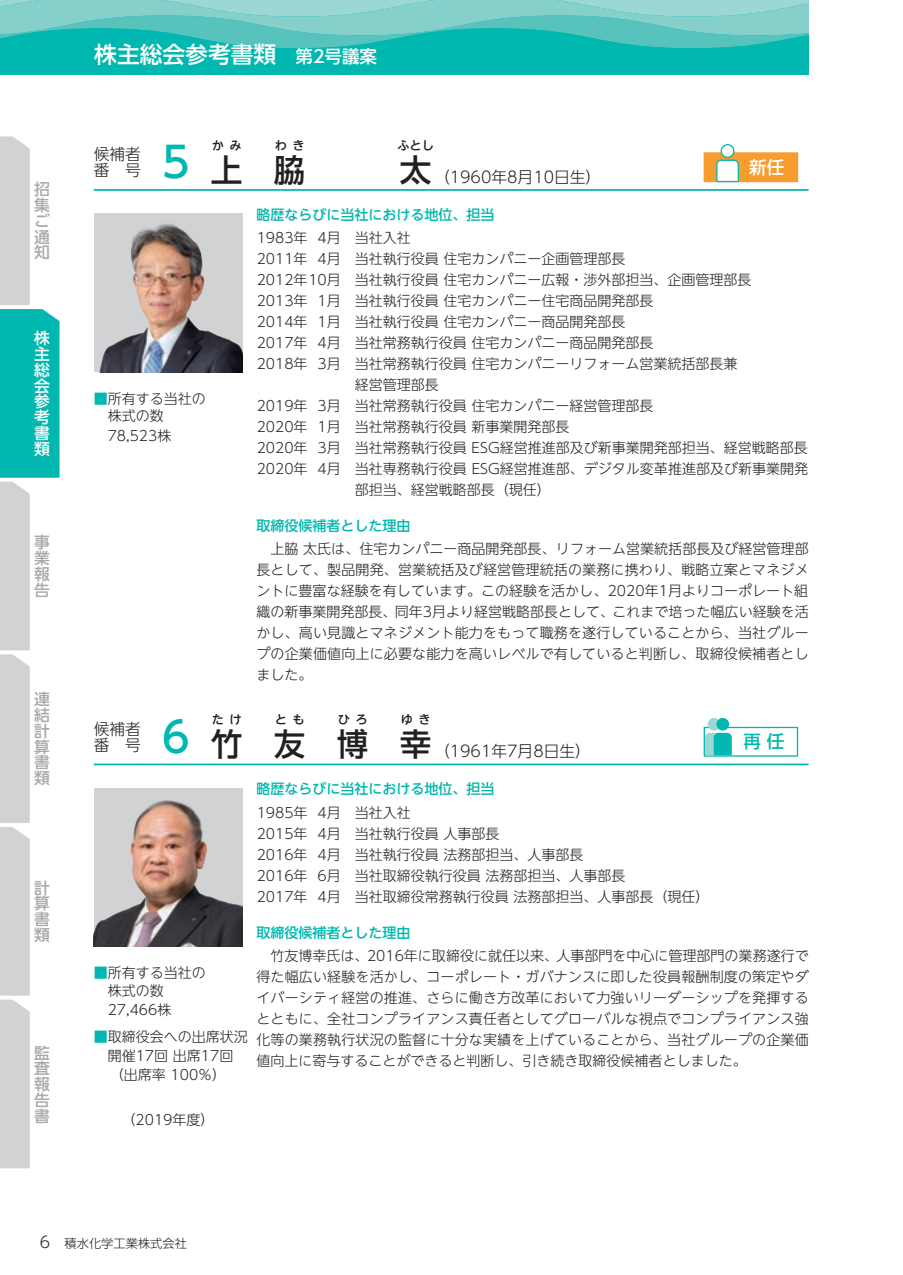
<style>
.page{position:relative;width:903px;height:1275px;background:#fff}
.page>*{position:absolute;margin:0;border:0;box-sizing:border-box;transform-origin:0 0}
.t1{font:500 42px "UD Shin Go NT Pr 6";color:#00b8af}
.t2{font:500 31.5px "UD Shin Go NT Pr 6";color:#231f20}
.t3{font:500 22.75px "UD Shin Go NT Pr 6";color:#fff}
.t4{font:500 17.5px "UD Shin Go NT Pr 6";color:#fff}
.t5{font:500 17.5px "UD Shin Go NT Pr 6";color:#00b8af}
.t6{font:300 15.75px/15.8px "UD Shin Go NT Pr 6";color:#231f20}
.t7{font:500 15.75px/15.8px "UD Shin Go NT Pr 6";color:#a8a9ad;text-align:justify}
.t8{font:500 15.75px/15.8px "UD Shin Go NT Pr 6";color:#fff;text-align:justify}
.t9{font:300 14px/21px "UD Shin Go NT Pr 6";color:#231f20}
.t10{font:500 14px "UD Shin Go NT Pr 6";color:#00b8af}
.t11{font:500 12.25px "UD Shin Go NT Pr 6";letter-spacing:.445em;color:#231f20}
.t12{font:300 12.25px "UD Shin Go NT Pr 6";color:#231f20}
.s1{font-size:17.5px}
.s2{font-weight:500;font-size:31.5px}
.s3{color:#00b8af}
</style>
<div class="page">
<svg style="left:0;top:0;width:809px;height:74px;background:#3ec2bc"></svg>
<svg style="left:0;top:136px;width:60px;height:1032px"></svg>
<div style="left:704px;top:153px;width:93px;height:29px;background:#f89c2d"></div>
<div style="left:704px;top:152px;width:94px;height:30px;border:1px solid #f89c2d"></div>
<svg style="left:721px;top:145px;width:13px;height:12px"></svg>
<div style="left:720px;top:144px;width:14px;height:14px;border:1px solid #00b8af;border-radius:50%"></div>
<svg style="left:716px;top:160px;width:23px;height:22px"></svg>
<hr style="left:94px;top:189px;width:47px;height:2px;background:#00b8af">
<hr style="left:141px;top:189px;width:70px;height:2px;background:#00b8af">
<hr style="left:211px;top:189px;width:223px;height:2px;background:#00b8af">
<hr style="left:434px;top:189px;width:375px;height:2px;background:#00b8af">
<img style="left:94px;top:214px;width:149px;height:158px">
<div style="left:704px;top:727px;width:94px;height:30px;border:1px solid #00b8af"></div>
<div style="left:708px;top:718px;width:12px;height:12px;background:#9bd7d4;border-radius:50%"></div>
<div style="left:716px;top:718px;width:13px;height:12px;background:#00b8af;border-radius:50%"></div>
<svg style="left:705px;top:733px;width:27px;height:22px"></svg>
<hr style="left:94px;top:763px;width:47px;height:2px;background:#00b8af">
<hr style="left:141px;top:763px;width:70px;height:2px;background:#00b8af">
<hr style="left:211px;top:763px;width:223px;height:2px;background:#00b8af">
<hr style="left:434px;top:763px;width:375px;height:2px;background:#00b8af">
<img style="left:94px;top:788px;width:149px;height:159px">
<p class="t7" style="left:34px;top:181px;width:17px">招集ご通知</p>
<p class="t8" style="left:34px;top:330px;width:17px">株主総会参考書類</p>
<p class="t7" style="left:34px;top:534px;width:17px">事業報告</p>
<p class="t7" style="left:34px;top:691px;width:17px">連結計算書類</p>
<p class="t7" style="left:34px;top:879px;width:17px">計算書類</p>
<p class="t7" style="left:34px;top:1044px;width:17px">監査報告書</p>
<h3 class="t3" style="left:94px;top:36px;width:284px">株主総会参考書類 <span class="s1">第2号議案</span></h3>
<p class="t6" style="left:94px;top:146px;width:49px">候補者番　号</p>
<h1 class="t1" style="left:162px;top:128px;width:29px">5</h1>
<p class="t11" style="left:212px;top:135px;width:31px">かみ</p>
<h2 class="t2" style="left:211px;top:144px;width:33px">上</h2>
<p class="t11" style="left:275px;top:135px;width:31px">わき</p>
<h2 class="t2" style="left:274px;top:144px;width:33px">脇</h2>
<p class="t11" style="left:397px;top:135px;width:38px">ふとし</p>
<p class="t6" style="left:400px;top:168px;width:203px"><span class="s2">太</span>（1960年8月10日生）</p>
<p class="t4" style="left:749px;top:153px;width:37px">新任</p>
<p class="t9" style="left:94px;top:389px;width:113px;line-height:17.5px"><span class="s3">■</span>所有する当社の　株式の数</p>
<p class="t9" style="left:94px;top:424px;width:79px">　78,523株</p>
<p class="t10" style="left:256px;top:203px;width:240px">略歴ならびに当社における地位、担当</p>
<p class="t9" style="left:257px;top:227px;width:156px">1983年 4月 当社入社</p>
<p class="t9" style="left:257px;top:248px;width:370px">2011年 4月 当社執行役員 住宅カンパニー企画管理部長</p>
<p class="t9" style="left:257px;top:269px;width:496px">2012年10月 当社執行役員 住宅カンパニー広報・渉外部担当、企画管理部長</p>
<p class="t9" style="left:257px;top:290px;width:398px">2013年 1月 当社執行役員 住宅カンパニー住宅商品開発部長</p>
<p class="t9" style="left:257px;top:311px;width:370px">2014年 1月 当社執行役員 住宅カンパニー商品開発部長</p>
<p class="t9" style="left:257px;top:332px;width:398px">2017年 4月 当社常務執行役員 住宅カンパニー商品開発部長</p>
<p class="t9" style="left:257px;top:353px;width:482px">2018年 3月 当社常務執行役員 住宅カンパニーリフォーム営業統括部長兼</p>
<p class="t9" style="left:355px;top:374px;width:85px">経営管理部長</p>
<p class="t9" style="left:257px;top:395px;width:398px">2019年 3月 当社常務執行役員 住宅カンパニー経営管理部長</p>
<p class="t9" style="left:257px;top:416px;width:314px">2020年 1月 当社常務執行役員 新事業開発部長</p>
<p class="t9" style="left:257px;top:437px;width:552px">2020年 3月 当社常務執行役員 ESG経営推進部及び新事業開発部担当、経営戦略部長</p>
<p class="t9" style="left:257px;top:458px;width:553px">2020年 4月 当社専務執行役員 ESG経営推進部、デジタル変革推進部及び新事業開発</p>
<p class="t9" style="left:355px;top:479px;width:197px">部担当、経営戦略部長（現任）</p>
<p class="t10" style="left:256px;top:515px;width:155px">取締役候補者とした理由</p>
<p class="t9" style="left:256px;top:538px;width:554px;text-align:justify;text-indent:14px">上脇 太氏は、住宅カンパニー商品開発部長、リフォーム営業統括部長及び経営管理部長として、製品開発、営業統括及び経営管理統括の業務に携わり、戦略立案とマネジメントに豊富な経験を有しています。この経験を活かし、2020年1月よりコーポレート組織の新事業開発部長、同年3月より経営戦略部長として、これまで培った幅広い経験を活かし、高い見識とマネジメント能力をもって職務を遂行していることから、当社グループの企業価値向上に必要な能力を高いレベルで有していると判断し、取締役候補者としました。</p>
<p class="t6" style="left:94px;top:720px;width:49px">候補者番　号</p>
<h1 class="t1" style="left:162px;top:703px;width:29px">6</h1>
<p class="t11" style="left:212px;top:710px;width:31px">たけ</p>
<h2 class="t2" style="left:211px;top:719px;width:33px">竹</h2>
<p class="t9" style="left:94px;top:964px;width:113px;line-height:17.5px"><span class="s3">■</span>所有する当社の　株式の数</p>
<p class="t9" style="left:94px;top:999px;width:79px">　27,466株</p>
<p class="t9" style="left:94px;top:1027px;width:155px;line-height:18.9px;text-align:center"><span class="s3">■</span>取締役会への出席状況開催17回 出席17回<br>(出席率 100％)</p>
<p class="t9" style="left:129px;top:1109px;width:80px">(2019年度)</p>
<p class="t11" style="left:275px;top:710px;width:31px">とも</p>
<h2 class="t2" style="left:274px;top:719px;width:33px">友</h2>
<p class="t11" style="left:338px;top:710px;width:31px">ひろ</p>
<h2 class="t2" style="left:337px;top:719px;width:33px">博</h2>
<p class="t11" style="left:401px;top:710px;width:31px">ゆき</p>
<p class="t6" style="left:400px;top:743px;width:193px"><span class="s2">幸</span>（1961年7月8日生）</p>
<p class="t5" style="left:743px;top:727px;width:42px">再 任</p>
<p class="t10" style="left:256px;top:777px;width:239px">略歴ならびに当社における地位、担当</p>
<p class="t9" style="left:257px;top:801px;width:454px">1985年 4月 当社入社<br>2015年 4月 当社執行役員 人事部長<br>2016年 4月 当社執行役員 法務部担当、人事部長<br>2016年 6月 当社取締役執行役員 法務部担当、人事部長<br>2017年 4月 当社取締役常務執行役員 法務部担当、人事部長（現任）</p>
<p class="t10" style="left:256px;top:921px;width:155px">取締役候補者とした理由</p>
<p class="t9" style="left:256px;top:945px;width:554px;text-align:justify;text-indent:14px">竹友博幸氏は、2016年に取締役に就任以来、人事部門を中心に管理部門の業務遂行で得た幅広い経験を活かし、コーポレート・ガバナンスに即した役員報酬制度の策定やダイバーシティ経営の推進、さらに働き方改革において力強いリーダーシップを発揮するとともに、全社コンプライアンス責任者としてグローバルな視点でコンプライアンス強化等の業務執行状況の監督に十分な実績を上げていることから、当社グループの企業価値向上に寄与することができると判断し、引き続き取締役候補者としました。</p>
<p class="t6" style="left:40px;top:1234px;width:12px">6</p>
<p class="t12" style="left:64px;top:1233px;width:124px">積水化学工業株式会社</p>
</div>
